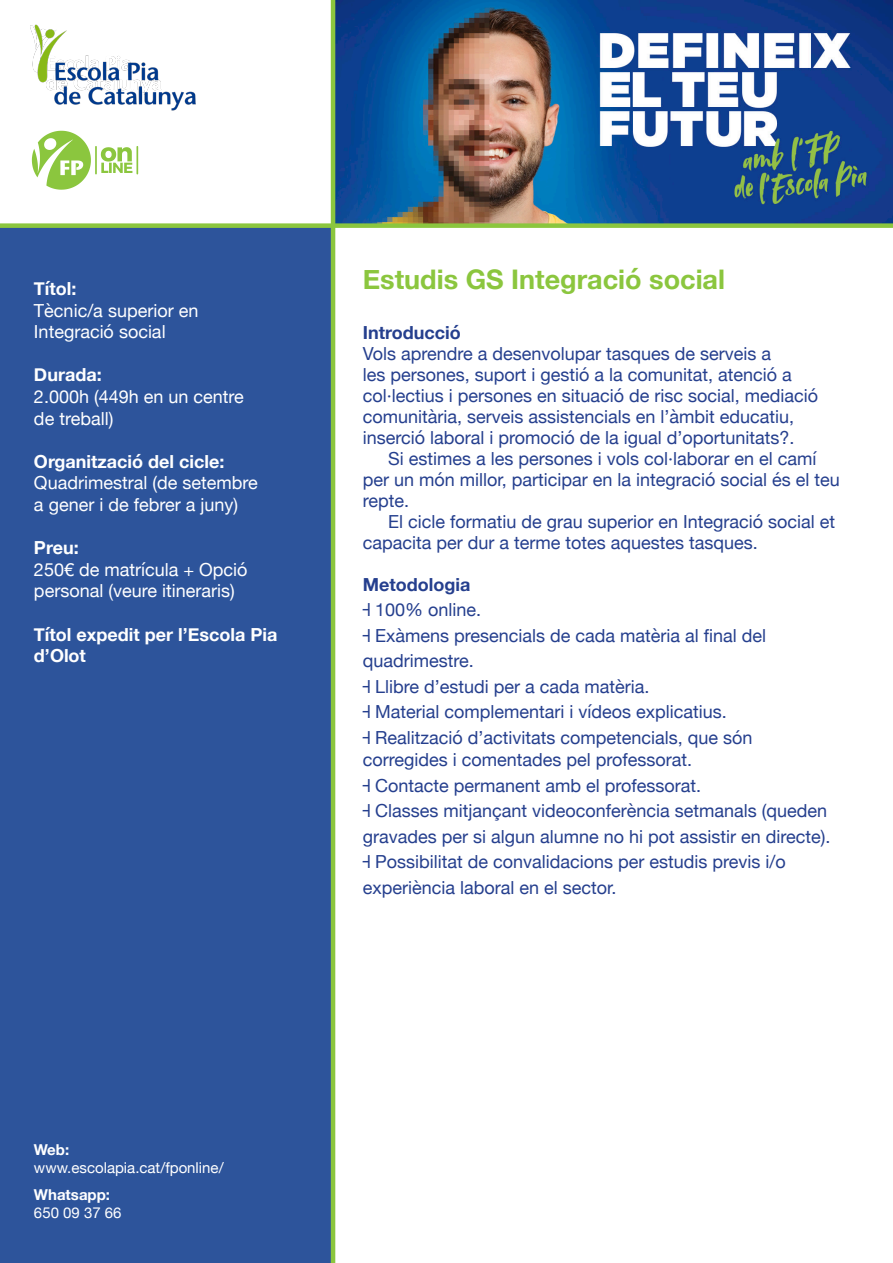
<style>
.page{position:relative;width:893px;height:1263px;background:#fff}
.page>*{position:absolute;margin:0;border:0;box-sizing:border-box;transform-origin:0 0}
.t1{font:700 27px "Helvetica Neue";color:#8bc63e}
.t2{font:18px/25.5px "Helvetica Neue";color:#253f8e}
.t3{font:18px/21.6px "Helvetica Neue";color:#fff}
.t4{font:700 18px/21.6px "Helvetica Neue";color:#fff}
.t5{font:700 18px "Helvetica Neue";color:#253f8e}
.t6{font:15px "Helvetica Neue";color:#fff}
.t7{font:700 15px "Helvetica Neue";color:#fff}
</style>
<div class="page">
<img style="left:335px;top:0;width:558px;height:223px">
<div style="left:0;top:227px;width:331px;height:1036px;background:#2d549b"></div>
<svg style="left:32px;top:131px;width:106px;height:59px"></svg>
<hr style="left:331px;top:0;width:4px;height:1263px;background:#8bc63e">
<div style="left:0;top:223px;width:893px;height:5px;background:#8bc63e"></div>
<img style="left:30px;top:24px;width:166px;height:87px">
<p class="t4" style="left:34px;top:278px;width:44px">Títol:</p>
<p class="t3" style="left:34px;top:300px;width:166px">Tècnic/a superior en<br>Integració social</p>
<p class="t4" style="left:34px;top:365px;width:69px">Durada:</p>
<p class="t3" style="left:34px;top:387px;width:211px">2.000h (449h en un centre de treball)</p>
<p class="t4" style="left:34px;top:451px;width:192px">Organització del cicle:</p>
<p class="t3" style="left:34px;top:473px;width:225px">Quadrimestral (de setembre a gener i de febrer a juny)</p>
<p class="t4" style="left:34px;top:537px;width:46px">Preu:</p>
<p class="t3" style="left:34px;top:560px;width:215px">250€ de matrícula + Opció personal (veure itineraris)</p>
<p class="t4" style="left:34px;top:624px;width:245px">Títol expedit per l’Escola Pia d’Olot</p>
<h1 class="t1" style="left:363px;top:258px;width:364px">Estudis GS Integració social</h1>
<p class="t5" style="left:363px;top:318px;width:99px">Introducció</p>
<p class="t2" style="left:363px;top:344px;width:457px;line-height:21px">Vols aprendre a desenvolupar tasques de serveis a<br>les persones, suport i gestió a la comunitat, atenció a col·lectius i persones en situació de risc social, mediació comunitària, serveis assistencials en l’àmbit educatiu, inserció laboral i promoció de la igual d’oportunitats?.</p>
<p class="t2" style="left:363px;top:449px;width:479px;line-height:21px;text-indent:26px">Si estimes a les persones i vols col·laborar en el camí per un món millor, participar en la integració social és el teu repte.</p>
<p class="t2" style="left:363px;top:512px;width:474px;line-height:21px;text-indent:26px">El cicle formatiu de grau superior en Integració social et capacita per dur a terme totes aquestes tasques.</p>
<p class="t5" style="left:363px;top:570px;width:109px">Metodologia</p>
<p class="t2" style="left:363px;top:598px;width:405px">˧ 100% online.<br>˧ Exàmens presencials de cada matèria al final del quadrimestre.<br>˧ Llibre d’estudi per a cada matèria.<br>˧ Material complementari i vídeos explicatius.<br>˧ Realització d’activitats competencials, que són</p>
<p class="t2" style="left:363px;top:748px;width:469px">corregides i comentades pel professorat.<br>˧ Contacte permanent amb el professorat.<br>˧ Classes mitjançant videoconferència setmanals (queden gravades per si algun alumne no hi pot assistir en directe). ˧ Possibilitat de convalidacions per estudis previs i/o experiència laboral en el sector.</p>
<p class="t7" style="left:34px;top:1138px;width:37px">Web:</p>
<p class="t6" style="left:34px;top:1157px;width:191px">www.escolapia.cat/fponline/</p>
<p class="t7" style="left:34px;top:1183px;width:78px">Whatsapp:</p>
<p class="t6" style="left:34px;top:1202px;width:89px">650 09 37 66</p>
</div>
